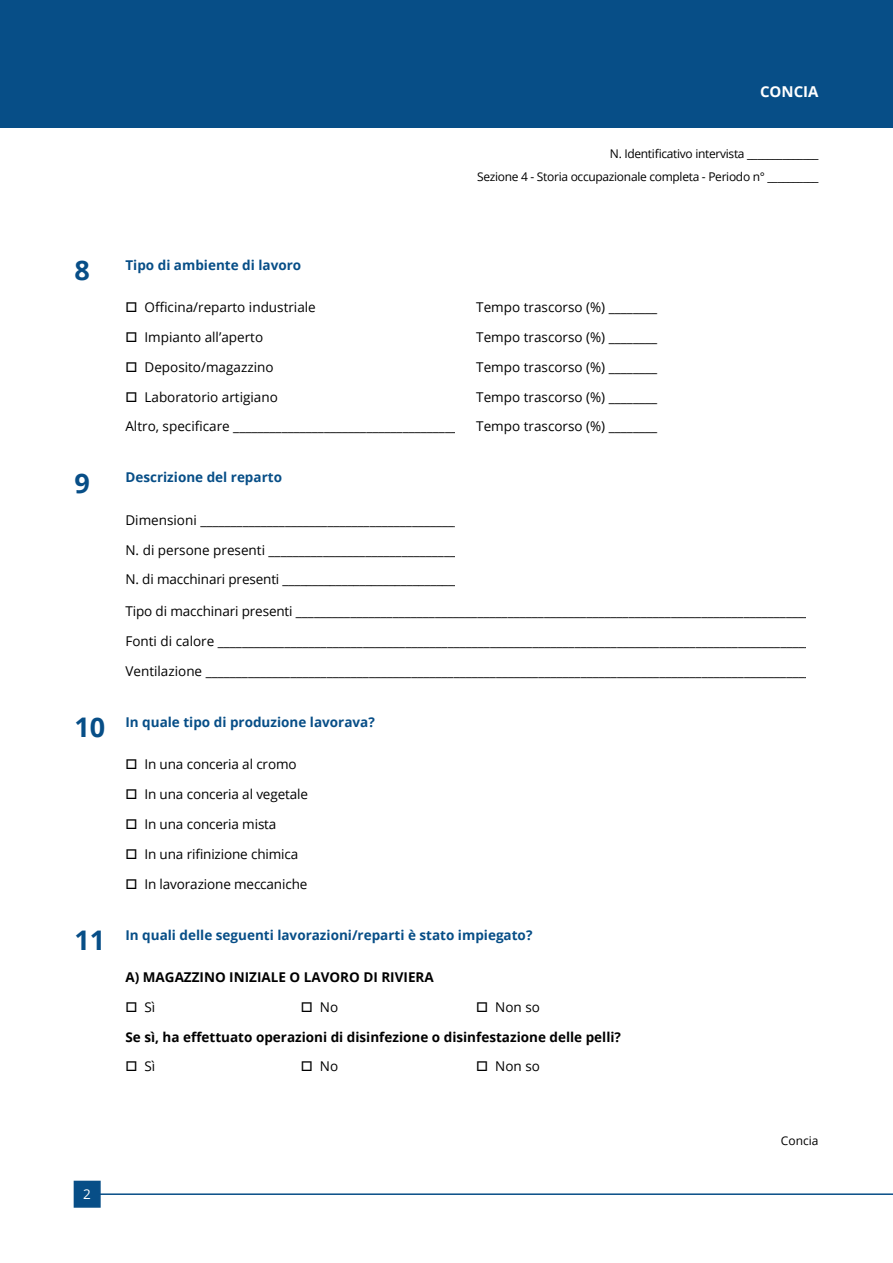
<style>
.page{position:relative;width:893px;height:1263px;background:#fff}
.page>*{position:absolute;margin:0;border:0;box-sizing:border-box;transform-origin:0 0}
.t1{font:700 27px "Open Sans";color:#074e87}
.t2{font:700 15px "Open Sans";color:#fff}
.t3{font:13.5px "Open Sans";color:#000}
.t4{font:700 13.5px "Open Sans";color:#074e87}
.t5{font:700 13.5px/29.7px "Open Sans";color:#000}
.t6{font:13.5px "Open Sans";color:#fff}
.t7{font:12px/22.5px "Open Sans";letter-spacing:-.025em;color:#000;text-align:right}
.s1{font-size:27px}
.s2{font-weight:400}
</style>
<div class="page">
<div style="left:0;top:0;width:893px;height:127px;background:#074e87"></div>
<hr style="left:91px;top:1193px;width:802px;height:2px;background:#074e87">
<div style="left:74px;top:1181px;width:27px;height:27px;background:#074e87;border:2px solid #074e87"></div>
<p class="t2" style="left:760px;top:80px;width:60px">CONCIA</p>
<p class="t7" style="left:477px;top:142px;width:343px">N. Identificativo intervista ______________<br>Sezione 4 - Storia occupazionale completa - Periodo n° __________</p>
<h1 class="t1" style="left:74px;top:251px;width:17px">8</h1>
<p class="t4" style="left:125px;top:255px;width:177px">Tipo di ambiente di lavoro</p>
<p class="t3" style="left:125px;top:298px;width:192px">□ Officina/reparto industriale</p>
<p class="t3" style="left:476px;top:298px;width:182px">Tempo trascorso (%) ________</p>
<p class="t3" style="left:125px;top:328px;width:139px">□ Impianto all’aperto</p>
<p class="t3" style="left:476px;top:328px;width:182px">Tempo trascorso (%) ________</p>
<p class="t3" style="left:125px;top:358px;width:150px">□ Deposito/magazzino</p>
<p class="t3" style="left:476px;top:358px;width:182px">Tempo trascorso (%) ________</p>
<p class="t3" style="left:125px;top:387px;width:154px">□ Laboratorio artigiano</p>
<p class="t3" style="left:476px;top:387px;width:182px">Tempo trascorso (%) ________</p>
<p class="t3" style="left:125px;top:417px;width:533px">Altro, specificare ______________________________________ Tempo trascorso (%) ________</p>
<h1 class="t1" style="left:74px;top:464px;width:17px">9</h1>
<p class="t4" style="left:125px;top:468px;width:158px">Descrizione del reparto</p>
<p class="t3" style="left:125px;top:511px;width:336px">Dimensioni ___________________________________________</p>
<p class="t3" style="left:125px;top:540px;width:338px">N. di persone presenti ________________________________</p>
<p class="t3" style="left:125px;top:570px;width:336px">N. di macchinari presenti ______________________________</p>
<p class="t3" style="left:125px;top:602px;width:686px">Tipo di macchinari presenti _____________________________________________________________________________________</p>
<p class="t3" style="left:125px;top:632px;width:687px">Fonti di calore __________________________________________________________________________________________________</p>
<p class="t3" style="left:125px;top:662px;width:687px">Ventilazione ____________________________________________________________________________________________________</p>
<p class="t4" style="left:74px;top:712px;width:302px"><span class="s1">10</span> In quale tipo di produzione lavorava?</p>
<p class="t3" style="left:125px;top:755px;width:173px">□ In una conceria al cromo</p>
<p class="t3" style="left:125px;top:785px;width:184px">□ In una conceria al vegetale</p>
<p class="t3" style="left:125px;top:815px;width:152px">□ In una conceria mista</p>
<p class="t3" style="left:125px;top:845px;width:174px">□ In una rifinizione chimica</p>
<p class="t3" style="left:125px;top:874px;width:183px">□ In lavorazione meccaniche</p>
<p class="t4" style="left:74px;top:925px;width:459px"><span class="s1">11</span> In quali delle seguenti lavorazioni/reparti è stato impiegato?</p>
<p class="t5" style="left:125px;top:962px;width:310px">A) MAGAZZINO INIZIALE O LAVORO DI RIVIERA</p>
<p class="t3" style="left:125px;top:998px;width:31px">□ Sì</p>
<p class="t3" style="left:301px;top:998px;width:39px">□ No</p>
<p class="t5" style="left:125px;top:992px;width:497px;text-indent:351px">□ <span class="s2">Non so<br></span>Se sì, ha effettuato operazioni di disinfezione o disinfestazione delle pelli?</p>
<p class="t3" style="left:125px;top:1057px;width:31px">□ Sì</p>
<p class="t3" style="left:301px;top:1057px;width:39px">□ No</p>
<p class="t3" style="left:476px;top:1057px;width:65px">□ Non so</p>
<p class="t6" style="left:83px;top:1185px;width:9px">2</p>
<p class="t7" style="left:781px;top:1129px;width:39px">Concia</p>
</div>
